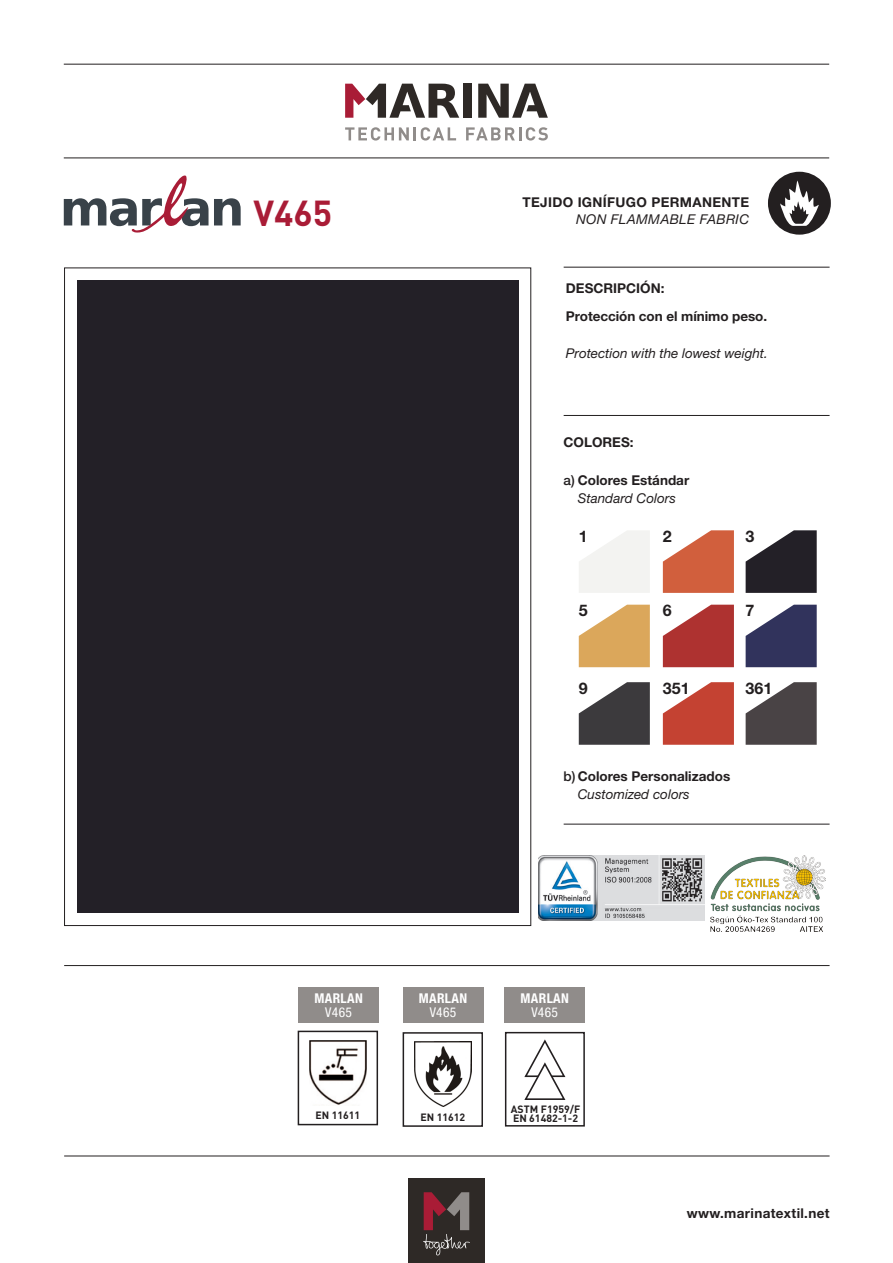
<style>
.page{position:relative;width:893px;height:1263px;background:#fff}
.page>*{position:absolute;margin:0;border:0;box-sizing:border-box;transform-origin:0 0}
.t1{font:700 35.7px "DIN Pro";color:#a91c36}
.t2{font:700 16.05px "Helvetica Neue LT Std";color:#231f20}
.t3{font:700 13.5px "Helvetica Neue LT Std";color:#231f20}
.t4{font:italic 13.5px "Helvetica Neue LT Std";color:#231f20}
.t5{font:700 13.5px "Helvetica Neue LT Std";letter-spacing:.025em;color:#231f20}
.t6{font:italic 13.5px "Helvetica Neue LT Std";letter-spacing:.025em;color:#231f20}
.t7{font:700 condensed 13.5px "Helvetica Neue LT Std";letter-spacing:.025em;color:#fff}
.t8{font:condensed 13.5px "Helvetica Neue LT Std";letter-spacing:.025em;color:#fff}
.t9{font:700 10.5px "DIN Pro";color:#231f20}
.s1{font-weight:500}
</style>
<div class="page">
<hr style="left:64px;top:158px;width:765px;height:1px;background:#231f20">
<hr style="left:64px;top:64px;width:765px;height:1px;background:#231f20">
<hr style="left:64px;top:1155px;width:766px;height:1px;background:#231f20">
<hr style="left:64px;top:965px;width:766px;height:1px;background:#231f20">
<div style="left:77px;top:281px;width:441px;height:632px;background:#232027"></div>
<div style="left:408px;top:1178px;width:77px;height:85px;background:#2e2926"></div>
<svg style="left:423px;top:1192px;width:47px;height:63px"></svg>
<hr style="left:564px;top:267px;width:266px;height:1px;background:#231f20">
<hr style="left:564px;top:824px;width:266px;height:1px;background:#231f20">
<div style="left:463px;top:84px;width:8px;height:34px;background:#2e2926"></div>
<svg style="left:478px;top:84px;width:70px;height:34px"></svg>
<svg style="left:345px;top:84px;width:114px;height:34px"></svg>
<svg style="left:345px;top:127px;width:111px;height:14px"></svg>
<svg style="left:466px;top:127px;width:82px;height:14px"></svg>
<hr style="left:564px;top:415px;width:266px;height:1px;background:#231f20">
<div style="left:768px;top:172px;width:63px;height:63px;background:#231f20;border-radius:50%"></div>
<svg style="left:780px;top:180px;width:39px;height:46px"></svg>
<svg style="left:746px;top:530px;width:71px;height:63px"></svg>
<svg style="left:663px;top:530px;width:71px;height:63px"></svg>
<svg style="left:746px;top:605px;width:71px;height:62px"></svg>
<svg style="left:663px;top:605px;width:71px;height:62px"></svg>
<svg style="left:579px;top:605px;width:71px;height:62px"></svg>
<svg style="left:746px;top:682px;width:71px;height:63px"></svg>
<svg style="left:663px;top:682px;width:71px;height:63px"></svg>
<svg style="left:579px;top:682px;width:71px;height:63px"></svg>
<svg style="left:64px;top:175px;width:177px;height:58px"></svg>
<img style="left:710px;top:855px;width:116px;height:76px">
<svg style="left:579px;top:531px;width:71px;height:62px"></svg>
<div style="left:403px;top:987px;width:80px;height:36px;background:#908c8a"></div>
<img style="left:414px;top:1042px;width:57px;height:64px">
<div style="left:403px;top:1032px;width:80px;height:95px;border:2px solid #231f20"></div>
<div style="left:504px;top:987px;width:81px;height:36px;background:#908c8a"></div>
<div style="left:298px;top:1031px;width:80px;height:94px;border:2px solid #231f20"></div>
<div style="left:298px;top:987px;width:81px;height:36px;background:#908c8a"></div>
<img style="left:310px;top:1040px;width:56px;height:65px">
<img style="left:538px;top:856px;width:166px;height:64px">
<div style="left:505px;top:1032px;width:80px;height:94px;border:2px solid #231f20"></div>
<svg style="left:524px;top:1039px;width:42px;height:61px"></svg>
<p class="t1" style="left:254px;top:188px;width:80px">V465</p>
<p class="t5" style="left:523px;top:194px;width:228px">TEJIDO IGNÍFUGO PERMANENTE</p>
<p class="t6" style="left:576px;top:211px;width:175px">NON FLAMMABLE FABRIC</p>
<p class="t3" style="left:566px;top:280px;width:100px">DESCRIPCIÓN:</p>
<p class="t3" style="left:566px;top:308px;width:203px">Protección con el mínimo peso.</p>
<p class="t4" style="left:566px;top:345px;width:203px">Protection with the lowest weight.</p>
<p class="t3" style="left:563px;top:434px;width:72px">COLORES:</p>
<p class="t3" style="left:563px;top:472px;width:127px"><span class="s1">a)</span> Colores Estándar</p>
<p class="t4" style="left:578px;top:490px;width:100px">Standard Colors</p>
<p class="t2" style="left:579px;top:526px;width:10px">1</p>
<p class="t2" style="left:663px;top:526px;width:10px">2</p>
<p class="t2" style="left:746px;top:526px;width:10px">3</p>
<p class="t2" style="left:579px;top:600px;width:10px">5</p>
<p class="t2" style="left:663px;top:600px;width:10px">6</p>
<p class="t2" style="left:746px;top:600px;width:10px">7</p>
<p class="t2" style="left:579px;top:678px;width:10px">9</p>
<p class="t2" style="left:663px;top:678px;width:28px">351</p>
<p class="t2" style="left:746px;top:678px;width:28px">361</p>
<p class="t3" style="left:563px;top:768px;width:168px"><span class="s1">b)</span> Colores Personalizados</p>
<p class="t4" style="left:578px;top:786px;width:113px">Customized colors</p>
<p class="t7" style="left:315px;top:990px;width:50px">MARLAN</p>
<p class="t8" style="left:325px;top:1004px;width:28px">V465</p>
<p class="t9" style="left:315px;top:1108px;width:46px">EN 11611</p>
<p class="t7" style="left:419px;top:990px;width:50px">MARLAN</p>
<p class="t8" style="left:430px;top:1004px;width:28px">V465</p>
<p class="t9" style="left:420px;top:1110px;width:46px">EN 11612</p>
<p class="t7" style="left:521px;top:990px;width:50px">MARLAN</p>
<p class="t8" style="left:531px;top:1004px;width:28px">V465</p>
<p class="t9" style="left:511px;top:1102px;width:71px">ASTM F1959/F</p>
<p class="t9" style="left:513px;top:1111px;width:67px">EN 61482-1-2</p>
<p class="t5" style="left:687px;top:1205px;width:144px">www.marinatextil.net</p>
</div>
